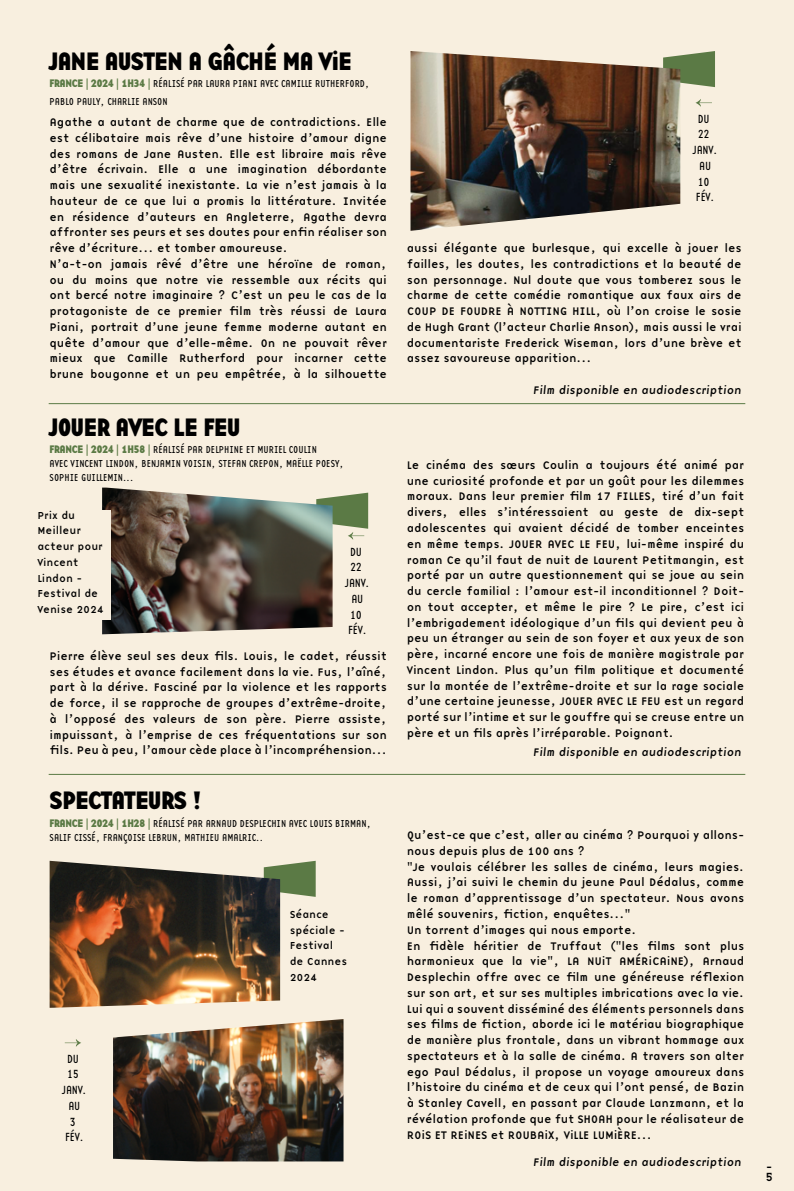
<style>
.page{position:relative;width:794px;height:1191px;background:#f8efdf}
.page>*{position:absolute;margin:0;border:0;box-sizing:border-box;transform-origin:0 0}
.t1{font:26.25px "Base Twelve Sans B";letter-spacing:-.01em;color:#000}
.t2{font:12.25px/15.8px "Base Twelve Sans";letter-spacing:-.02em;color:#000;text-align:center}
.t3{font:12.25px/10.5px "Base Nine";color:#000}
.t4{font:11.38px/15.8px "Base Nine";letter-spacing:-.02em;color:#000;text-align:justify}
.t5{font:10.5px/14px "Base Twelve Sans Smallcaps";color:#000}
.t6{font:10.5px/15.8px "Base Nine";letter-spacing:-.01em;color:#000}
.s1{font-family:"Base Twelve Sans B";font-size:11.38px;color:#5b7a45}
</style>
<div class="page">
<hr style="left:49px;top:403px;width:696px;height:1px;background:#5b7a45">
<hr style="left:49px;top:774px;width:696px;height:1px;background:#5b7a45">
<svg style="left:280px;top:860px;width:36px;height:37px"></svg>
<img style="left:102px;top:487px;width:230px;height:147px">
<img style="left:50px;top:860px;width:230px;height:147px">
<img style="left:113px;top:1019px;width:230px;height:142px">
<svg style="left:680px;top:51px;width:35px;height:36px"></svg>
<img style="left:410px;top:51px;width:270px;height:180px">
<svg style="left:695px;top:99px;width:17px;height:8px"></svg>
<svg style="left:316px;top:492px;width:52px;height:48px"></svg>
<svg style="left:65px;top:1039px;width:16px;height:7px"></svg>
<div style="left:37px;top:511px;width:74px;height:109px;background:#f8efdf"></div>
<h1 class="t1" style="left:50px;top:42px;width:303px">JANE AUSTEN A GÂCHÉ MA ViE</h1>
<p class="t5" style="left:50px;top:75px;width:321px;line-height:17.5px"><span class="s1">FRANCE | 2024 | 1H34 |</span> RÉALISÉ PAR LAURA PIANI AVEC CAMILLE RUTHERFORD,<br>PABLO PAULY, CHARLIE ANSON</p>
<p class="t4" style="left:50px;top:114px;width:339px;text-align:left">Agathe a autant de charme que de contradictions. Elle est célibataire mais rêve d’une histoire d’amour digne des romans de Jane Austen. Elle est libraire mais rêve d’être écrivain. Elle a une imagination débordante mais une sexualité inexistante. La vie n’est jamais à la hauteur de ce que lui a promis la littérature. Invitée en résidence d’auteurs en Angleterre, Agathe devra affronter ses peurs et ses doutes pour enfin réaliser son rêve d’écriture… et tomber amoureuse.<br>N’a-t-on jamais rêvé d’être une héroïne de roman, ou du moins que notre vie ressemble aux récits qui ont bercé notre imaginaire ? C’est un peu le cas de la protagoniste de ce premier film très réussi de Laura Piani, portrait d’une jeune femme moderne autant en quête d’amour que d’elle-même. On ne pouvait rêver mieux que Camille Rutherford pour incarner cette brune bougonne et un peu empêtrée, à la silhouette</p>
<h1 class="t1" style="left:50px;top:408px;width:192px">JOUER AVEC LE FEU</h1>
<p class="t5" style="left:50px;top:442px;width:296px"><span class="s1">FRANCE | 2024 | 1H58 |</span> RÉALISÉ PAR DELPHINE ET MURIEL COULIN<br>AVEC VINCENT LINDON, BENJAMIN VOISIN, STEFAN CREPON, MAËLLE POESY,<br>SOPHIE GUILLEMIN...</p>
<p class="t6" style="left:37px;top:507px;width:68px">Prix du<br>Meilleur acteur pour<br>Vincent<br>Lindon -<br>Festival de<br>Venise 2024</p>
<p class="t2" style="left:345px;top:543px;width:26px">DU<br>22<br>JANV.<br>AU<br>10<br>FÉV.</p>
<p class="t4" style="left:50px;top:648px;width:339px">Pierre élève seul ses deux fils. Louis, le cadet, réussit ses études et avance facilement dans la vie. Fus, l’aîné, part à la dérive. Fasciné par la violence et les rapports de force, il se rapproche de groupes d’extrême-droite, à l’opposé des valeurs de son père. Pierre assiste, impuissant, à l’emprise de ces fréquentations sur son fils. Peu à peu, l’amour cède place à l’incompréhension…</p>
<h1 class="t1" style="left:50px;top:782px;width:154px">SPECTATEURS !</h1>
<p class="t5" style="left:50px;top:816px;width:323px"><span class="s1">FRANCE | 2024 | 1H28 |</span> RÉALISÉ PAR ARNAUD DESPLECHIN AVEC LOUIS BIRMAN,<br>SALIF CISSÉ, FRANÇOISE LEBRUN, MATHIEU AMALRIC..</p>
<p class="t2" style="left:62px;top:1050px;width:26px">DU<br>15<br>JANV.<br>AU<br>3<br>FÉV.</p>
<p class="t6" style="left:290px;top:906px;width:59px">Séance spéciale -<br>Festival de Cannes<br>2024</p>
<p class="t2" style="left:693px;top:110px;width:26px">DU<br>22<br>JANV.<br>AU<br>10<br>FÉV.</p>
<p class="t4" style="left:407px;top:240px;width:336px">aussi élégante que burlesque, qui excelle à jouer les failles, les doutes, les contradictions et la beauté de son personnage. Nul doute que vous tomberez sous le charme de cette comédie romantique aux faux airs de COUP DE FOUDRE À NOTTING HILL, où l’on croise le sosie de Hugh Grant (l’acteur Charlie Anson), mais aussi le vrai documentariste Frederick Wiseman, lors d’une brève et assez savoureuse apparition…</p>
<p class="t4" style="left:533px;top:382px;width:212px">Film disponible en audiodescription</p>
<p class="t4" style="left:407px;top:457px;width:339px">Le cinéma des sœurs Coulin a toujours été animé par une curiosité profonde et par un goût pour les dilemmes moraux. Dans leur premier film 17 FILLES, tiré d’un fait divers, elles s’intéressaient au geste de dix-sept adolescentes qui avaient décidé de tomber enceintes en même temps. JOUER AVEC LE FEU, lui-même inspiré du roman Ce qu’il faut de nuit de Laurent Petitmangin, est porté par un autre questionnement qui se joue au sein du cercle familial : l’amour est-il inconditionnel ? Doit&shy;on tout accepter, et même le pire ? Le pire, c’est ici l’embrigadement idéologique d’un fils qui devient peu à peu un étranger au sein de son foyer et aux yeux de son père, incarné encore une fois de manière magistrale par Vincent Lindon. Plus qu’un film politique et documenté sur la montée de l’extrême-droite et sur la rage sociale d’une certaine jeunesse, JOUER AVEC LE FEU est un regard porté sur l’intime et sur le gouffre qui se creuse entre un père et un fils après l’irréparable. Poignant.</p>
<p class="t4" style="left:533px;top:744px;width:212px">Film disponible en audiodescription</p>
<p class="t4" style="left:407px;top:827px;width:339px;text-align:left">Qu’est-ce que c’est, aller au cinéma ? Pourquoi y allons&shy;nous depuis plus de 100 ans ?<br>"Je voulais célébrer les salles de cinéma, leurs magies.<br>Aussi, j’ai suivi le chemin du jeune Paul Dédalus, comme le roman d’apprentissage d’un spectateur. Nous avons mêlé souvenirs, fiction, enquêtes…"<br>Un torrent d’images qui nous emporte.<br>En fidèle héritier de Truffaut ("les films sont plus harmonieux que la vie", LA NUiT AMÉRiCAiNE), Arnaud Desplechin offre avec ce film une généreuse réflexion sur son art, et sur ses multiples imbrications avec la vie.<br>Lui qui a souvent disséminé des éléments personnels dans ses films de fiction, aborde ici le matériau biographique de manière plus frontale, dans un vibrant hommage aux spectateurs et à la salle de cinéma. A travers son alter ego Paul Dédalus, il propose un voyage amoureux dans l’histoire du cinéma et de ceux qui l’ont pensé, de Bazin à Stanley Cavell, en passant par Claude Lanzmann, et la révélation profonde que fut SHOAH pour le réalisateur de ROiS ET REiNES et ROUBAiX, ViLLE LUMiÈRE…</p>
<p class="t4" style="left:533px;top:1153px;width:212px">Film disponible en audiodescription</p>
<p class="t3" style="left:765px;top:1161px;width:10px">-<br>5</p>
</div>
